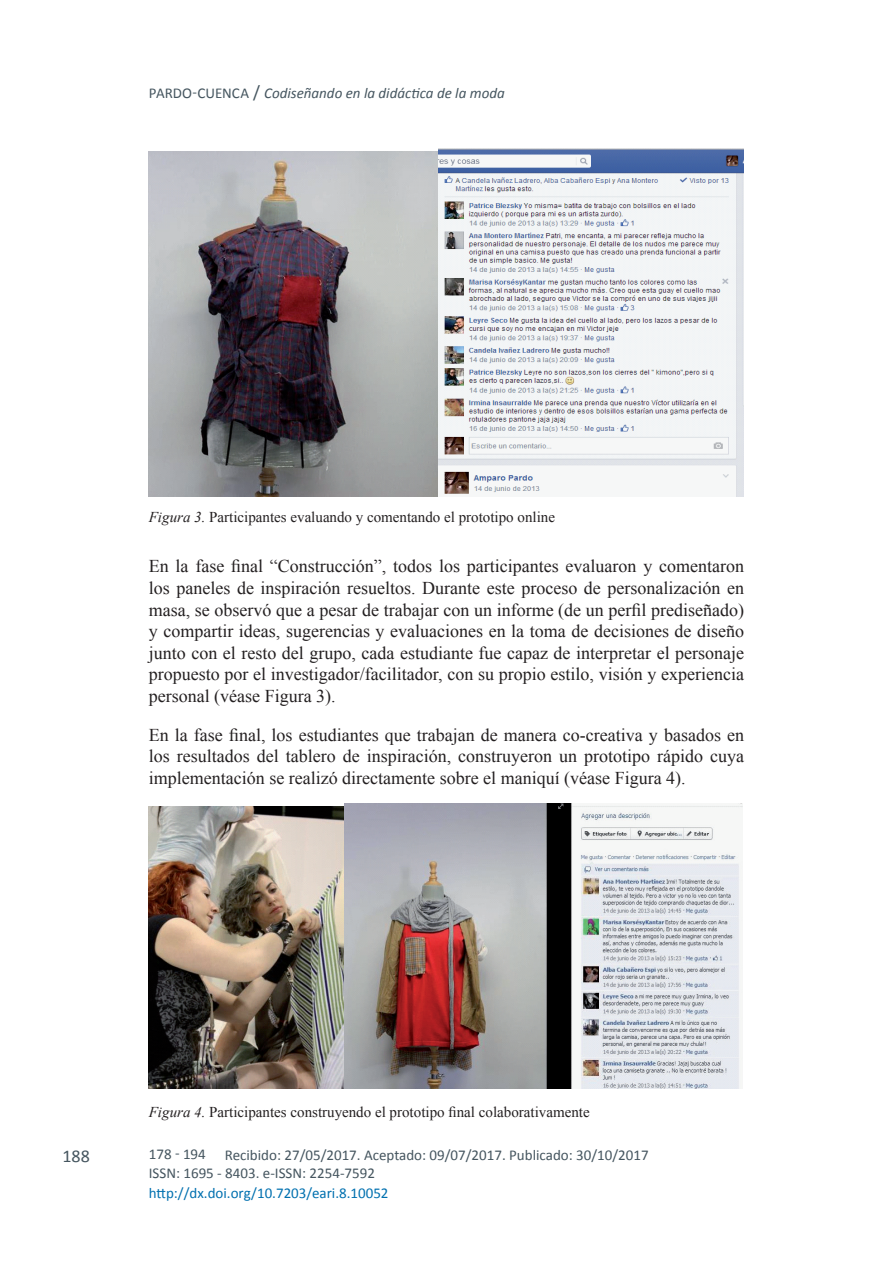
<style>
.page{position:relative;width:893px;height:1263px;background:#fff}
.page>*{position:absolute;margin:0;border:0;box-sizing:border-box;transform-origin:0 0}
.t1{font:18px/21.6px "Times New Roman";color:#231f20;text-align:justify}
.t2{font:18px "Calibri";color:#45555f}
.t3{font:15px "Times New Roman";color:#231f20}
.t4{font:15px "Calibri";color:#45555f}
.t5{font:italic 15px "Calibri";color:#45555f}
.t6{font:15px "Calibri";color:#0070af}
.s1{font-style:normal}
.s2{font-style:normal;font-size:18px}
.s3{font-style:italic}
</style>
<div class="page">
<img style="left:149px;top:152px;width:289px;height:345px">
<img style="left:438px;top:149px;width:305px;height:348px">
<img style="left:149px;top:806px;width:195px;height:282px">
<img style="left:344px;top:803px;width:398px;height:285px">
<p class="t5" style="left:149px;top:83px;width:357px"><span class="s1">PARDO-CUENCA</span> <span class="s2">/</span> Codiseñando en la didáctica de la moda</p>
<p class="t3" style="left:149px;top:507px;width:408px"><span class="s3">Figura 3.</span> Participantes evaluando y comentando el prototipo online</p>
<p class="t1" style="left:149px;top:555px;width:597px">En la fase final “Construcción”, todos los participantes evaluaron y comentaron los paneles de inspiración resueltos. Durante este proceso de personalización en masa, se observó que a pesar de trabajar con un informe (de un perfil prediseñado) y compartir ideas, sugerencias y evaluaciones en la toma de decisiones de diseño junto con el resto del grupo, cada estudiante fue capaz de interpretar el personaje propuesto por el investigador/facilitador, con su propio estilo, visión y experiencia personal (véase Figura 3).</p>
<p class="t1" style="left:149px;top:723px;width:597px">En la fase final, los estudiantes que trabajan de manera co-creativa y basados en los resultados del tablero de inspiración, construyeron un prototipo rápido cuya implementación se realizó directamente sobre el maniquí (véase Figura 4).</p>
<p class="t2" style="left:62px;top:1144px;width:29px">188</p>
<p class="t3" style="left:149px;top:1101px;width:442px"><span class="s3">Figura 4.</span> Participantes construyendo el prototipo final colaborativamente</p>
<p class="t4" style="left:225px;top:1145px;width:425px">Recibido: 27/05/2017. Aceptado: 09/07/2017. Publicado: 30/10/2017</p>
<p class="t4" style="left:149px;top:1145px;width:58px">178 - 194</p>
<p class="t6" style="left:149px;top:1183px;width:241px">http://dx.doi.org/10.7203/eari.8.10052</p>
<p class="t4" style="left:149px;top:1163px;width:228px">ISSN: 1695 - 8403. e-ISSN: 2254-7592</p>
</div>
